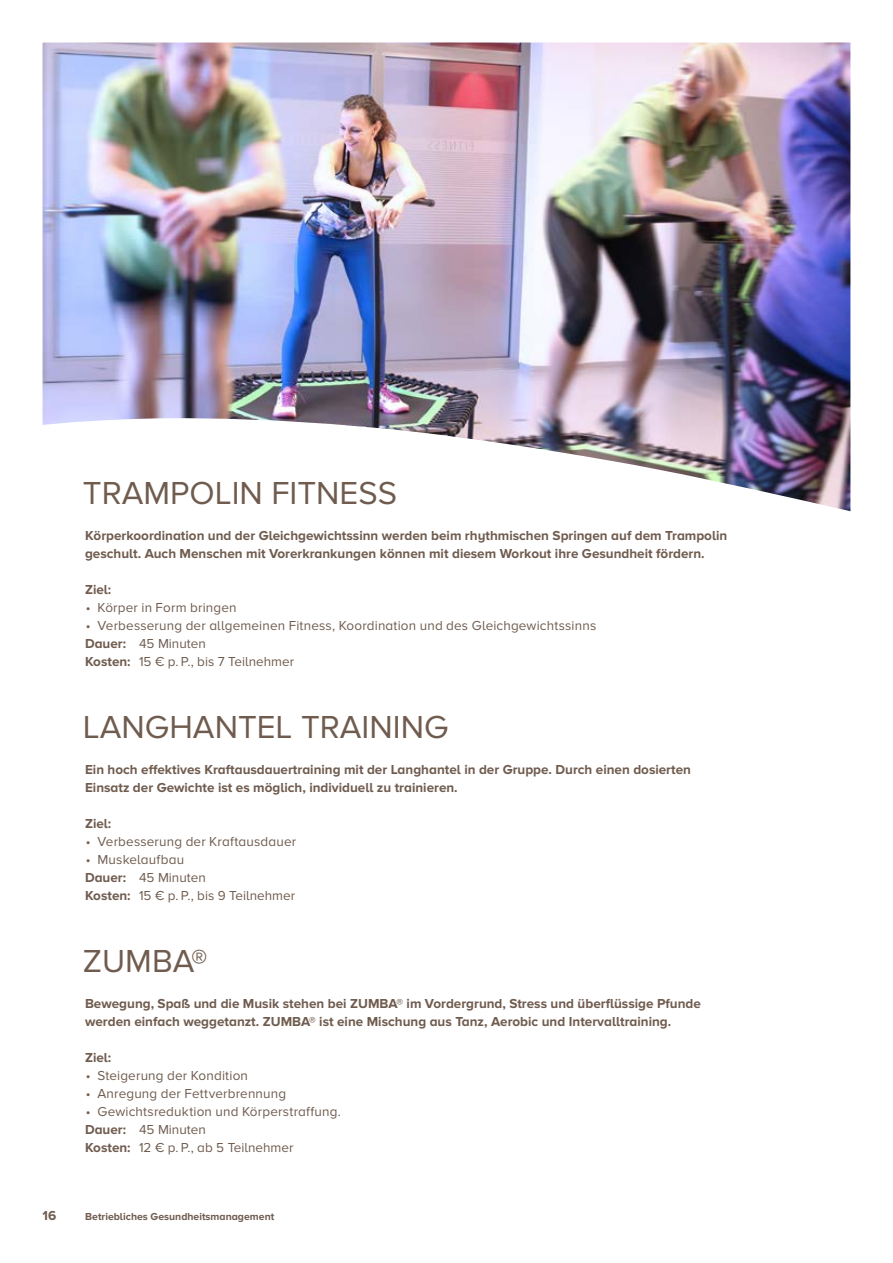
<style>
.page{position:relative;width:893px;height:1263px;background:#fff}
.page>*{position:absolute;margin:0;border:0;box-sizing:border-box;transform-origin:0 0}
.t1{font:33px "Proxima Nova A";color:#705c4f}
.t2{font:700 13.5px/18px "Proxima Nova A";color:#705c4f}
.t3{font:13.5px/18px "Proxima Nova A";letter-spacing:.01em;color:#705c4f}
.t4{font:700 10.5px "Proxima Nova A";color:#705c4f}
.s1{font-weight:700}
</style>
<div class="page">
<img style="left:43px;top:43px;width:807px;height:375px">
<img style="left:42px;top:418px;width:809px;height:94px">
<h1 class="t1" style="left:83px;top:474px;width:316px">TRAMPOLIN FITNESS</h1>
<p class="t2" style="left:85px;top:527px;width:644px">Körperkoordination und der Gleichgewichtssinn werden beim rhythmischen Springen auf dem Trampolin geschult. Auch Menschen mit Vorerkrankungen können mit diesem Workout ihre Gesundheit fördern.</p>
<p class="t2" style="left:85px;top:581px;width:28px">Ziel:</p>
<p class="t3" style="left:86px;top:599px;width:152px">• Körper in Form bringen</p>
<p class="t3" style="left:85px;top:617px;width:513px">• Verbesserung der allgemeinen Fitness, Koordination und des Gleichgewichtssinns<br><span class="s1">Dauer:</span> 45 Minuten<br><span class="s1">Kosten:</span> 15 € p. P., bis 7 Teilnehmer</p>
<h1 class="t1" style="left:83px;top:708px;width:367px">LANGHANTEL TRAINING</h1>
<p class="t2" style="left:85px;top:761px;width:607px">Ein hoch effektives Kraftausdauertraining mit der Langhantel in der Gruppe. Durch einen dosierten<br>Einsatz der Gewichte ist es möglich, individuell zu trainieren.</p>
<p class="t2" style="left:85px;top:815px;width:28px">Ziel:</p>
<p class="t3" style="left:86px;top:833px;width:212px">• Verbesserung der Kraftausdauer</p>
<p class="t3" style="left:85px;top:851px;width:212px">• Muskelaufbau<br><span class="s1">Dauer:</span> 45 Minuten<br><span class="s1">Kosten:</span> 15 € p. P., bis 9 Teilnehmer</p>
<h1 class="t1" style="left:83px;top:942px;width:126px">ZUMBA®</h1>
<p class="t2" style="left:85px;top:995px;width:617px">Bewegung, Spaß und die Musik stehen bei ZUMBA® im Vordergrund, Stress und überflüssige Pfunde werden einfach weggetanzt. ZUMBA® ist eine Mischung aus Tanz, Aerobic und Intervalltraining.</p>
<p class="t2" style="left:85px;top:1049px;width:28px">Ziel:</p>
<p class="t3" style="left:86px;top:1067px;width:164px">• Steigerung der Kondition</p>
<p class="t3" style="left:86px;top:1085px;width:202px">• Anregung der Fettverbrennung</p>
<p class="t3" style="left:85px;top:1103px;width:257px">• Gewichtsreduktion und Körperstraffung.<br><span class="s1">Dauer:</span> 45 Minuten<br><span class="s1">Kosten:</span> 12 € p. P., ab 5 Teilnehmer</p>
<p class="t2" style="left:43px;top:1208px;width:15px">16</p>
<p class="t4" style="left:85px;top:1211px;width:191px">Betriebliches Gesundheitsmanagement</p>
</div>
